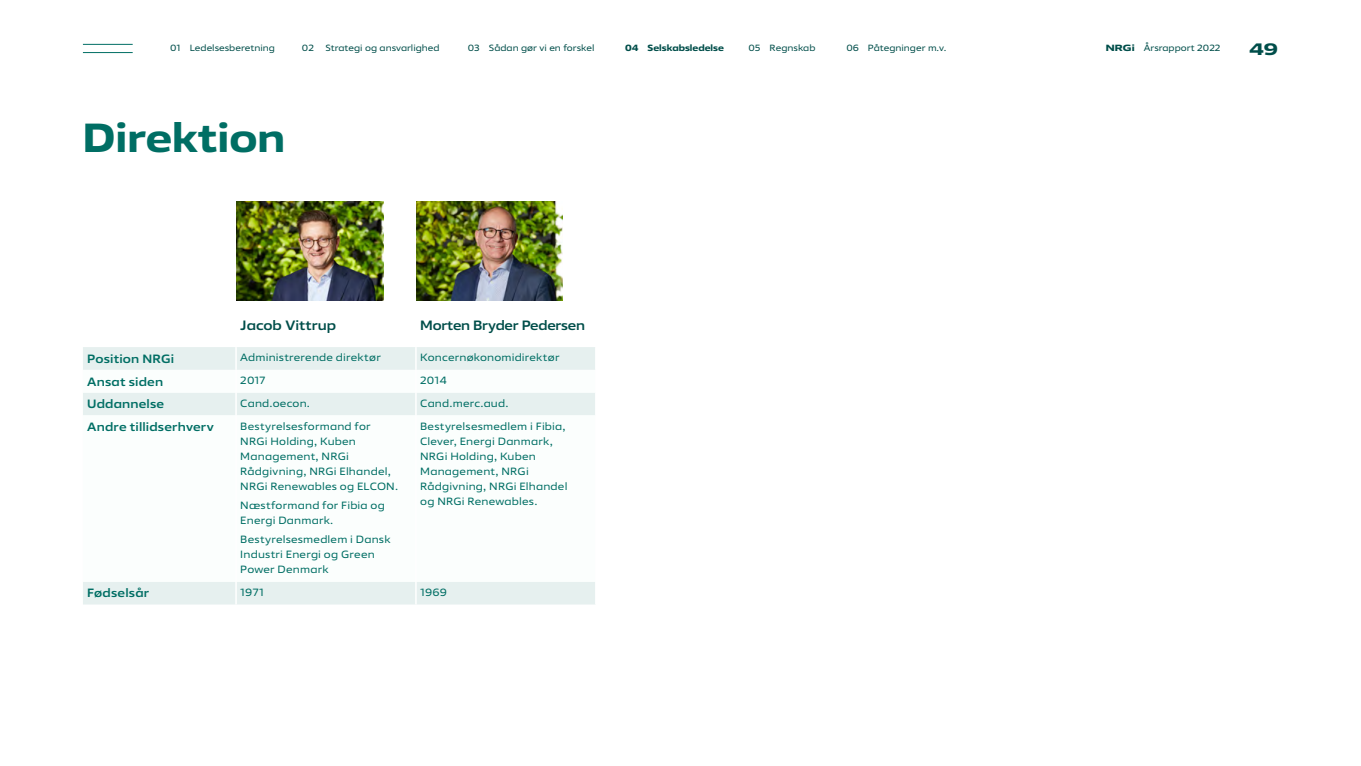
<style>
.page{position:relative;width:1361px;height:766px;background:#fff}
.page>*{position:absolute;margin:0;border:0;box-sizing:border-box;transform-origin:0 0}
.t1{font:700 40.5px "Vast L";color:#006e64}
.t2{font:700 16.5px "Vast XL";color:#004e4a}
.t3{font:500 13.5px "Vast L";letter-spacing:-.02em;color:#004e4a}
.t4{font:500 13.5px "Vast L";color:#004e4a}
.t5{font:500 12px "Vast L";letter-spacing:.015em;color:#006e64}
.t6{font:10.5px/15px "Vast L";letter-spacing:.02em;color:#006e64}
.t7{font:9px "Vast L";color:#004e4a}
.t8{font:700 9px "Vast L";color:#004e4a}
.s1{font-family:"Vast XL";font-weight:700}
</style>
<div class="page">
<img style="left:416px;top:202px;width:146px;height:99px">
<img style="left:236px;top:202px;width:148px;height:99px">
<div style="left:83px;top:347px;width:512px;height:257px;background:#e6f0ef"></div>
<svg style="left:83px;top:370px;width:512px;height:211px"></svg>
<hr style="left:235px;top:347px;width:2px;height:23px;background:#fff">
<hr style="left:235px;top:370px;width:2px;height:22px;background:#fff">
<hr style="left:235px;top:392px;width:2px;height:23px;background:#fff">
<hr style="left:235px;top:415px;width:2px;height:166px;background:#fff">
<hr style="left:235px;top:581px;width:2px;height:23px;background:#fff">
<hr style="left:415px;top:347px;width:2px;height:23px;background:#fff">
<hr style="left:415px;top:370px;width:2px;height:22px;background:#fff">
<hr style="left:415px;top:392px;width:2px;height:23px;background:#fff">
<hr style="left:415px;top:415px;width:2px;height:166px;background:#fff">
<hr style="left:415px;top:581px;width:2px;height:23px;background:#fff">
<hr style="left:83px;top:44px;width:50px;height:1px;background:#006e64">
<hr style="left:83px;top:52px;width:50px;height:1px;background:#006e64">
<p class="t7" style="left:170px;top:42px;width:106px">01 Ledelsesberetning</p>
<p class="t7" style="left:302px;top:42px;width:14px">02</p>
<p class="t7" style="left:325px;top:42px;width:116px">Strategi og ansvarlighed</p>
<p class="t7" style="left:468px;top:42px;width:128px">03 Sådan gør vi en forskel</p>
<p class="t8" style="left:625px;top:42px;width:100px">04 Selskabsledelse</p>
<p class="t7" style="left:748px;top:42px;width:68px">05 Regnskab</p>
<p class="t7" style="left:846px;top:42px;width:102px">06 Påtegninger m.v.</p>
<p class="t7" style="left:1106px;top:42px;width:116px"><span class="s1">NRGi</span> Årsrapport 2022</p>
<h2 class="t2" style="left:1249px;top:38px;width:31px">49</h2>
<h1 class="t1" style="left:83px;top:111px;width:204px">Direktion</h1>
<p class="t4" style="left:240px;top:317px;width:97px">Jacob Vittrup</p>
<p class="t3" style="left:420px;top:317px;width:166px">Morten Bryder Pedersen</p>
<p class="t5" style="left:87px;top:351px;width:89px">Position NRGi</p>
<p class="t6" style="left:240px;top:350px;width:142px">Administrerende direktør</p>
<p class="t6" style="left:420px;top:350px;width:141px">Koncernøkonomidirektør</p>
<p class="t5" style="left:87px;top:373px;width:77px">Ansat siden</p>
<p class="t6" style="left:240px;top:373px;width:27px">2017</p>
<p class="t6" style="left:420px;top:373px;width:28px">2014</p>
<p class="t5" style="left:87px;top:396px;width:79px">Uddannelse</p>
<p class="t6" style="left:240px;top:395px;width:71px">Cand.oecon.</p>
<p class="t6" style="left:420px;top:395px;width:90px">Cand.merc.aud.</p>
<p class="t5" style="left:87px;top:419px;width:128px">Andre tillidserhverv</p>
<p class="t6" style="left:240px;top:418px;width:159px">Bestyrelsesformand for<br>NRGi Holding, Kuben<br>Management, NRGi<br>Rådgivning, NRGi Elhandel,<br>NRGi Renewables og ELCON.</p>
<p class="t6" style="left:240px;top:497px;width:146px">Næstformand for Fibia og<br>Energi Danmark.</p>
<p class="t6" style="left:240px;top:532px;width:152px">Bestyrelsesmedlem i Dansk<br>Industri Energi og Green<br>Power Denmark</p>
<p class="t6" style="left:420px;top:418px;width:149px">Bestyrelsesmedlem i Fibia,<br>Clever, Energi Danmark,<br>NRGi Holding, Kuben<br>Management, NRGi<br>Rådgivning, NRGi Elhandel og NRGi Renewables.</p>
<p class="t5" style="left:87px;top:585px;width:64px">Fødselsår</p>
<p class="t6" style="left:240px;top:584px;width:25px">1971</p>
<p class="t6" style="left:420px;top:584px;width:28px">1969</p>
</div>
